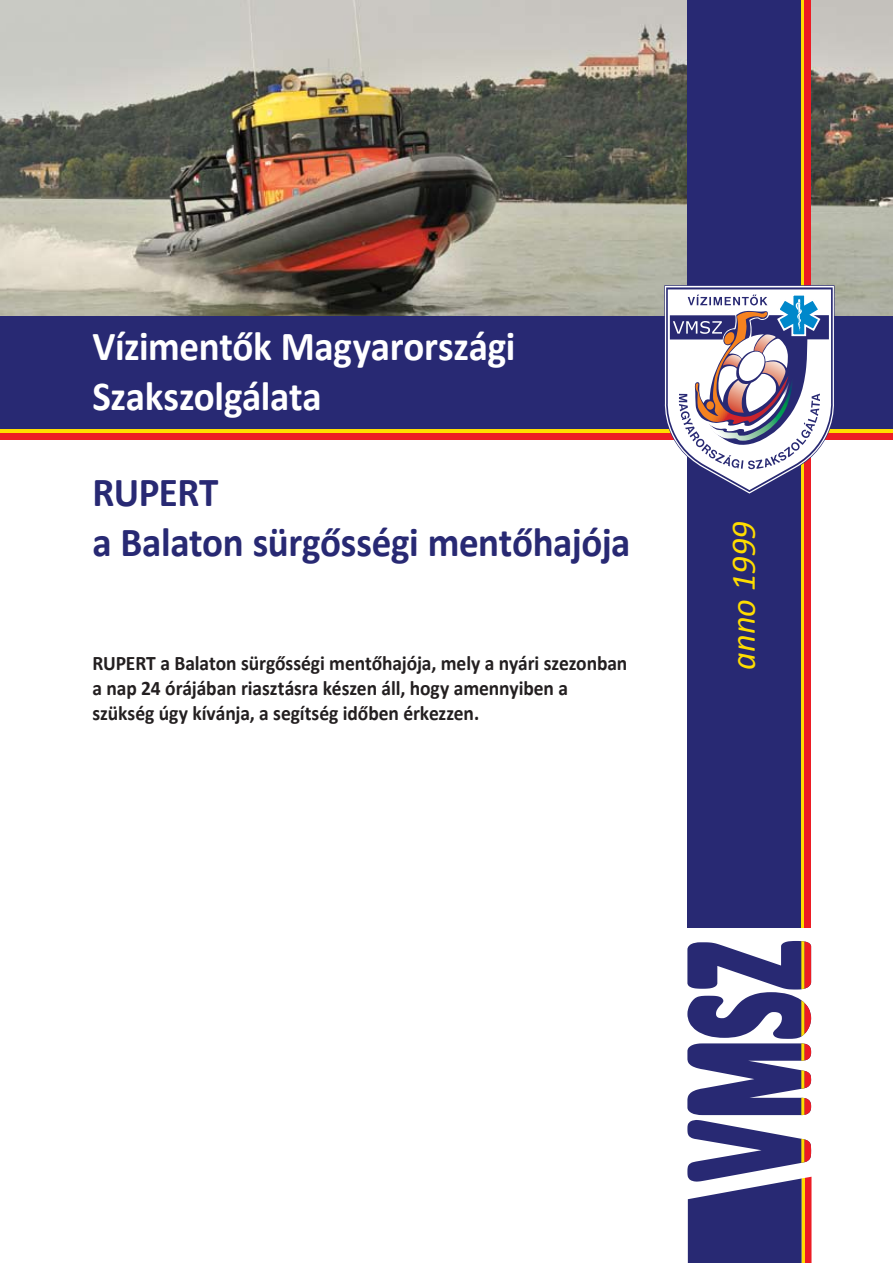
<style>
.page{position:relative;width:893px;height:1263px;background:#fff}
.page>*{position:absolute;margin:0;border:0;box-sizing:border-box;transform-origin:0 0}
.t1{font:700 41.4px/49.7px "Calibri";letter-spacing:-.01em;color:#fff;scale:.94 1}
.t2{font:700 41.4px/49.7px "Calibri";letter-spacing:-.01em;color:#282973;scale:.94 1}
.t3{font:italic 34.5px "Calibri";color:#fd0}
.t4{font:700 20.7px/24.9px "Calibri";letter-spacing:-.005em;color:#231f20;scale:.94 1}
</style>
<div class="page">
<img style="left:0;top:0;width:893px;height:316px">
<div style="left:687px;top:0;width:114px;height:927px;background:#282973"></div>
<svg style="left:801px;top:0;width:4px;height:927px;background:#faac09"></svg>
<div style="left:805px;top:0;width:6px;height:927px;background:#ed1c24"></div>
<div style="left:0;top:316px;width:893px;height:114px;background:#282973"></div>
<hr style="left:0;top:430px;width:893px;height:3px;background:#fd0">
<div style="left:0;top:433px;width:893px;height:6px;background:#ed1c24"></div>
<svg style="left:687px;top:941px;width:124px;height:322px"></svg>
<svg style="left:662px;top:285px;width:175px;height:209px"></svg>
<h1 class="t1" style="left:92px;top:320px;width:451px">Vízimentők Magyarországi<br>Szakszolgálata</h1>
<h1 class="t2" style="left:92px;top:466px;width:574px">RUPERT<br>a Balaton sürgősségi mentőhajója</h1>
<p class="t4" style="left:92px;top:650px;width:571px">RUPERT a Balaton sürgősségi mentőhajója, mely a nyári szezonban a nap 24 órájában riasztásra készen áll, hogy amennyiben a szükség úgy kívánja, a segítség időben érkezzen.</p>
<h2 class="t3" style="left:722px;top:670px;width:150px;rotate:-90deg">anno 1999</h2>
</div>
